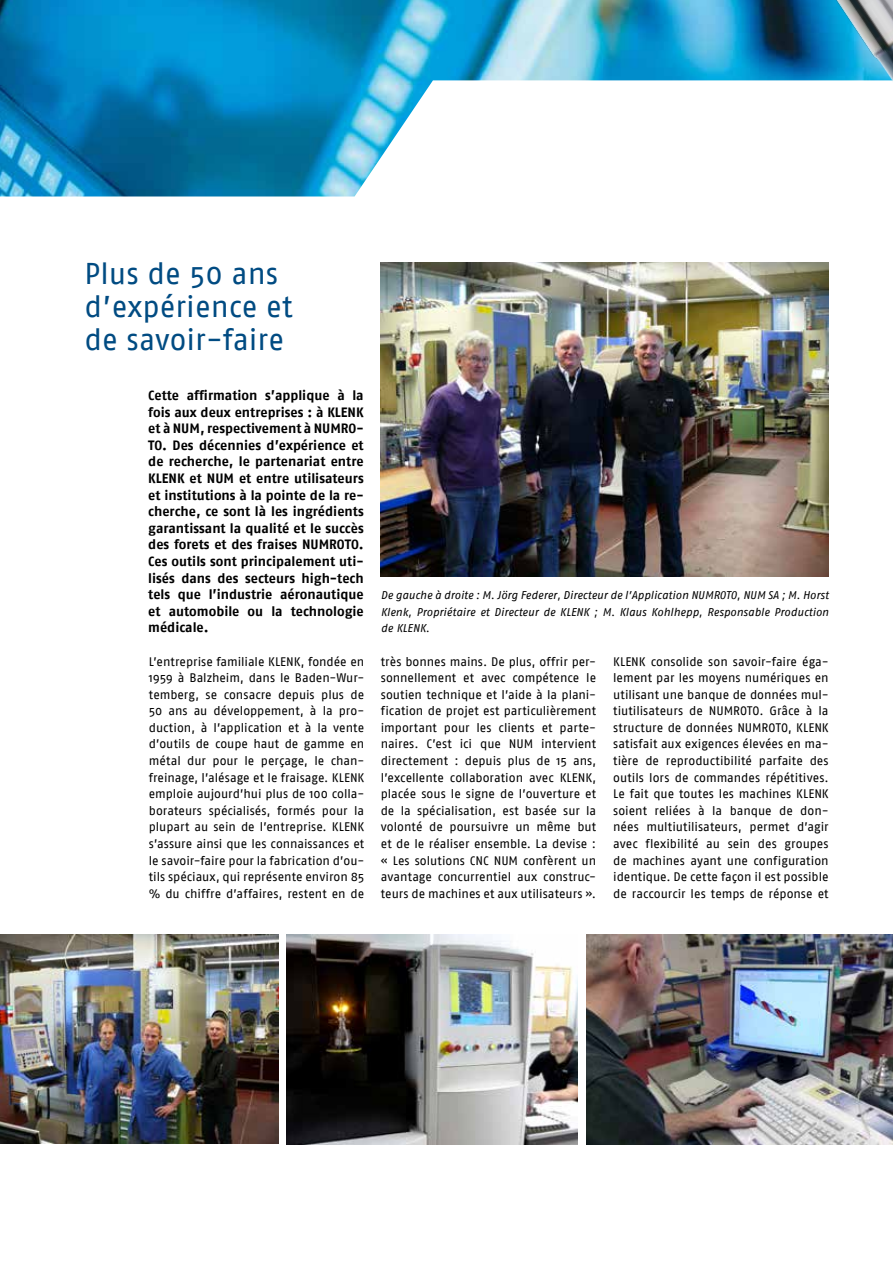
<style>
.page{position:relative;width:893px;height:1263px;background:#fff}
.page>*{position:absolute;margin:0;border:0;box-sizing:border-box;transform-origin:0 0}
.t1{font:30px/33.2px "Fago No";color:#004b82}
.t2{font:700 13.5px/16.6px "Fago No";color:#000;text-align:justify}
.t3{font:12.3px/16.6px "Fago No";letter-spacing:.005em;color:#000;text-align:justify}
.t4{font:italic 11.25px/16.6px "Fago No";color:#000;text-align:justify}
</style>
<div class="page">
<img style="left:0;top:0;width:803px;height:196px">
<img style="left:381px;top:263px;width:448px;height:313px">
<img style="left:0;top:934px;width:278px;height:210px">
<img style="left:287px;top:934px;width:290px;height:210px">
<img style="left:586px;top:934px;width:229px;height:210px">
<img style="left:815px;top:934px;width:78px;height:211px">
<img style="left:803px;top:0;width:90px;height:81px">
<h1 class="t1" style="left:84px;top:257px;width:210px">Plus de 50 ans d’expérience et de savoir-faire</h1>
<p class="t2" style="left:148px;top:387px;width:217px">Cette affirmation s’applique à la fois aux deux entreprises : à KLENK et à NUM, respectivement à NUMRO-TO. Des décennies d’expérience et de recherche, le partenariat entre KLENK et NUM et entre utilisateurs et institutions à la pointe de la re&shy;cherche, ce sont là les ingrédients garantissant la qualité et le succès des forets et des fraises NUMROTO.<br>Ces outils sont principalement uti&shy;lisés dans des secteurs high-tech tels que l’industrie aéronautique et automobile ou la technologie médicale.</p>
<p class="t3" style="left:149px;top:653px;width:217px">L’entreprise familiale KLENK, fondée en 1959 à Balzheim, dans le Baden-Wur&shy;temberg, se consacre depuis plus de 50 ans au développement, à la pro&shy;duction, à l’application et à la vente d’outils de coupe haut de gamme en métal dur pour le perçage, le chan&shy;freinage, l’alésage et le fraisage. KLENK emploie aujourd’hui plus de 100 colla&shy;borateurs spécialisés, formés pour la plupart au sein de l’entreprise. KLENK s’assure ainsi que les connaissances et le savoir-faire pour la fabrication d’ou&shy;tils spéciaux, qui représente environ 85 % du chiffre d’affaires, restent en de</p>
<p class="t3" style="left:381px;top:653px;width:217px">très bonnes mains. De plus, offrir per&shy;sonnellement et avec compétence le soutien technique et l’aide à la plani&shy;fication de projet est particulièrement important pour les clients et parte&shy;naires. C’est ici que NUM intervient directement : depuis plus de 15 ans, l’excellente collaboration avec KLENK, placée sous le signe de l’ouverture et de la spécialisation, est basée sur la volonté de poursuivre un même but et de le réaliser ensemble. La devise : « Les solutions CNC NUM confèrent un avantage concurrentiel aux construc&shy;teurs de machines et aux utilisateurs ».</p>
<p class="t3" style="left:613px;top:653px;width:217px">KLENK consolide son savoir-faire éga&shy;lement par les moyens numériques en utilisant une banque de données mul&shy;tiutilisateurs de NUMROTO. Grâce à la structure de données NUMROTO, KLENK satisfait aux exigences élevées en ma&shy;tière de reproductibilité parfaite des outils lors de commandes répétitives.<br>Le fait que toutes les machines KLENK soient reliées à la banque de don&shy;nées multiutilisateurs, permet d’agir avec flexibilité au sein des groupes de machines ayant une configuration identique. De cette façon il est possible de raccourcir les temps de réponse et</p>
<p class="t4" style="left:381px;top:587px;width:449px">De gauche à droite : M. Jörg Federer, Directeur de l’Application NUMROTO, NUM SA ; M. Horst Klenk, Propriétaire et Directeur de KLENK ; M. Klaus Kohlhepp, Responsable Production de KLENK.</p>
</div>
